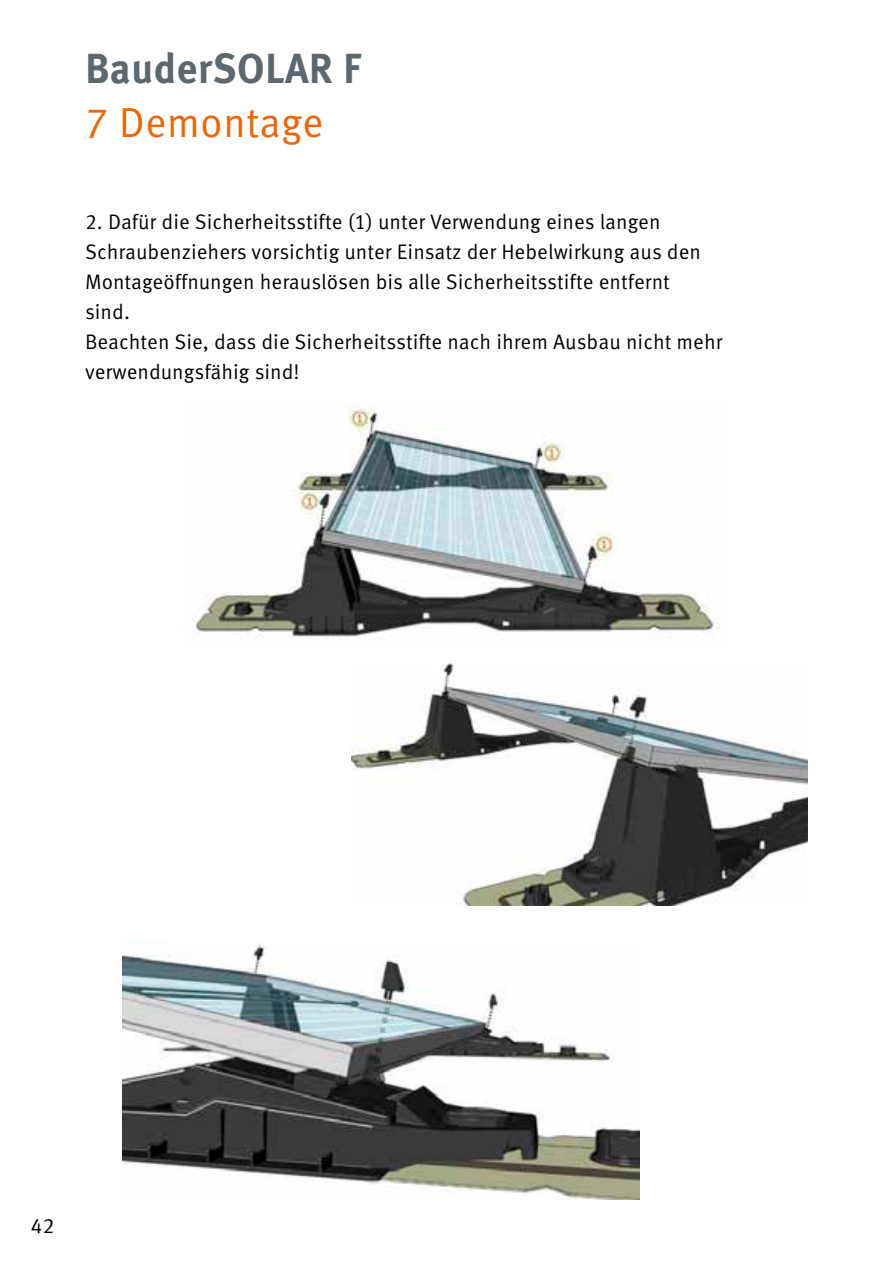
<style>
.page{position:relative;width:893px;height:1268px;background:#fff}
.page>*{position:absolute;margin:0;border:0;box-sizing:border-box;transform-origin:0 0}
.t1{font:700 42px "Meta Correspondence Pro";color:#5d676e;scale:.96 1}
.t2{font:42px "Meta Correspondence Pro";color:#eb6606}
.t3{font:21px/30px "Meta Correspondence Pro";color:#000}
</style>
<div class="page">
<img style="left:192px;top:406px;width:523px;height:233px">
<img style="left:352px;top:663px;width:456px;height:242px">
<img style="left:122px;top:941px;width:517px;height:257px">
<h1 class="t1" style="left:85px;top:35px;width:290px">BauderSOLAR F</h1>
<h1 class="t2" style="left:85px;top:90px;width:240px">7 Demontage</h1>
<p class="t3" style="left:85px;top:205px;width:639px">2. Dafür die Sicherheitsstifte (1) unter Verwendung eines langen Schraubenziehers vorsichtig unter Einsatz der Hebelwirkung aus den Montageöffnungen herauslösen bis alle Sicherheitsstifte entfernt<br>sind.<br>Beachten Sie, dass die Sicherheitsstifte nach ihrem Ausbau nicht mehr verwendungsfähig sind!</p>
<p class="t3" style="left:30px;top:1208px;width:26px">42</p>
</div>
